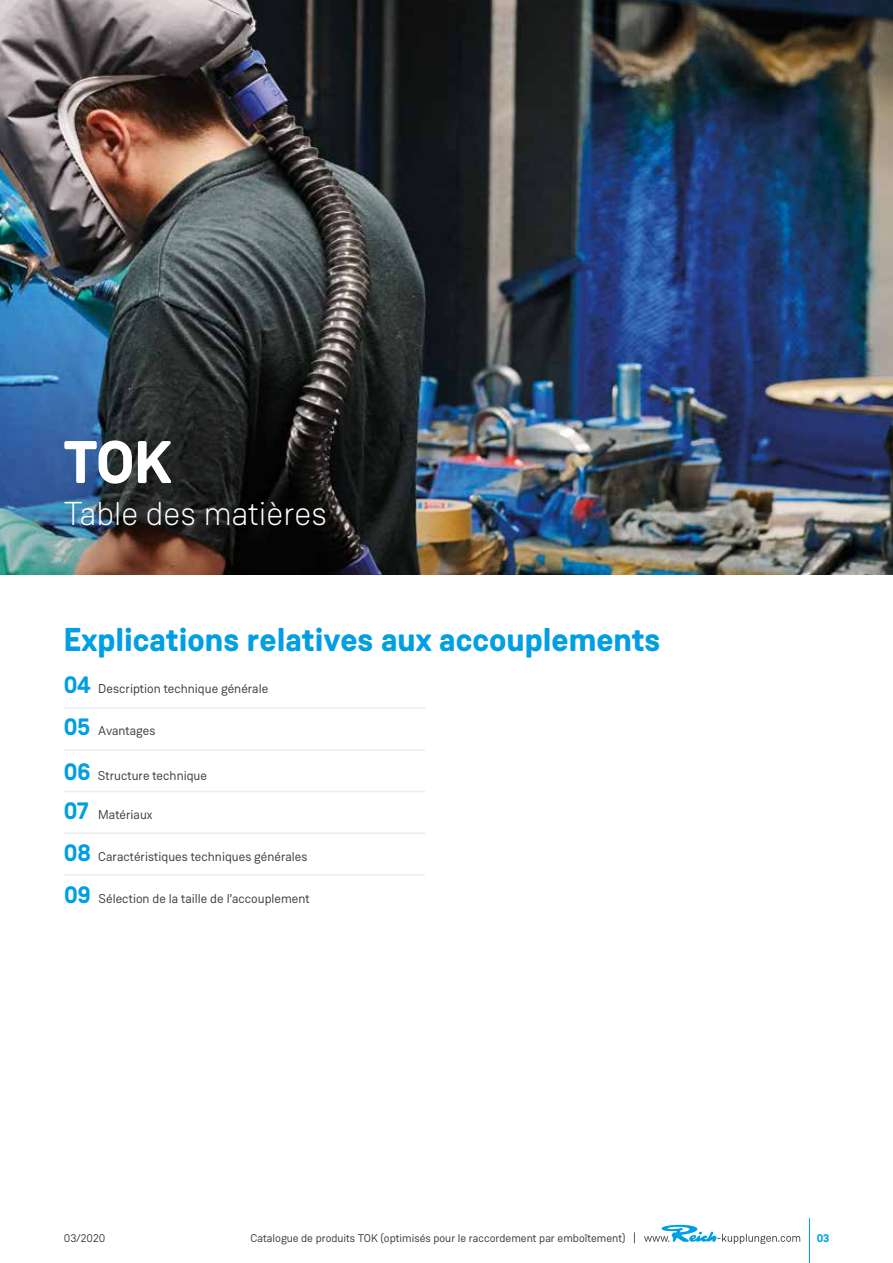
<style>
.page{position:relative;width:893px;height:1263px;background:#fff}
.page>*{position:absolute;margin:0;border:0;box-sizing:border-box;transform-origin:0 0}
.t1{font:700 60px "Weissenhof Grotesk";color:#fff}
.t2{font:700 33px "Weissenhof Grotesk";color:#009fe3}
.t3{font:300 33px "Weissenhof Grotesk";color:#fff}
.t4{font:12.75px "Weissenhof Grotesk";color:#3c3c3b}
.t5{font:11.25px "Weissenhof Grotesk";color:#3c3c3b}
.t6{font:700 11.25px "Weissenhof Grotesk";color:#009fe3}
.s1{font-weight:700;font-size:24px;color:#009fe3}
</style>
<div class="page">
<hr style="left:809px;top:1218px;width:1px;height:45px;background:#009fe3">
<svg style="left:644px;top:1224px;width:156px;height:20px"></svg>
<img style="left:0;top:0;width:893px;height:574px">
<hr style="left:64px;top:707px;width:361px;height:2px;background:#ededed">
<hr style="left:64px;top:749px;width:361px;height:2px;background:#ededed">
<hr style="left:64px;top:791px;width:361px;height:1px;background:#ededed">
<hr style="left:64px;top:832px;width:361px;height:2px;background:#ededed">
<hr style="left:64px;top:874px;width:361px;height:2px;background:#ededed">
<h1 class="t1" style="left:64px;top:424px;width:110px">TOK</h1>
<h2 class="t3" style="left:64px;top:494px;width:265px">Table des matières</h2>
<h2 class="t2" style="left:64px;top:619px;width:598px">Explications relatives aux accouplements</h2>
<p class="t4" style="left:64px;top:681px;width:206px"><span class="s1">04</span> Description technique générale</p>
<p class="t4" style="left:64px;top:723px;width:93px"><span class="s1">05</span> Avantages</p>
<p class="t4" style="left:64px;top:767px;width:145px"><span class="s1">06</span> Structure technique</p>
<p class="t4" style="left:64px;top:807px;width:90px"><span class="s1">07</span> Matériaux</p>
<p class="t4" style="left:64px;top:849px;width:245px"><span class="s1">08</span> Caractéristiques techniques générales</p>
<p class="t4" style="left:64px;top:891px;width:247px"><span class="s1">09</span> Sélection de la taille de l’accouplement</p>
<p class="t5" style="left:64px;top:1231px;width:43px">03/2020</p>
<p class="t5" style="left:251px;top:1231px;width:376px">Catalogue de produits TOK (optimisés pour le raccordement par emboîtement)</p>
<p class="t6" style="left:817px;top:1231px;width:14px">03</p>
</div>
